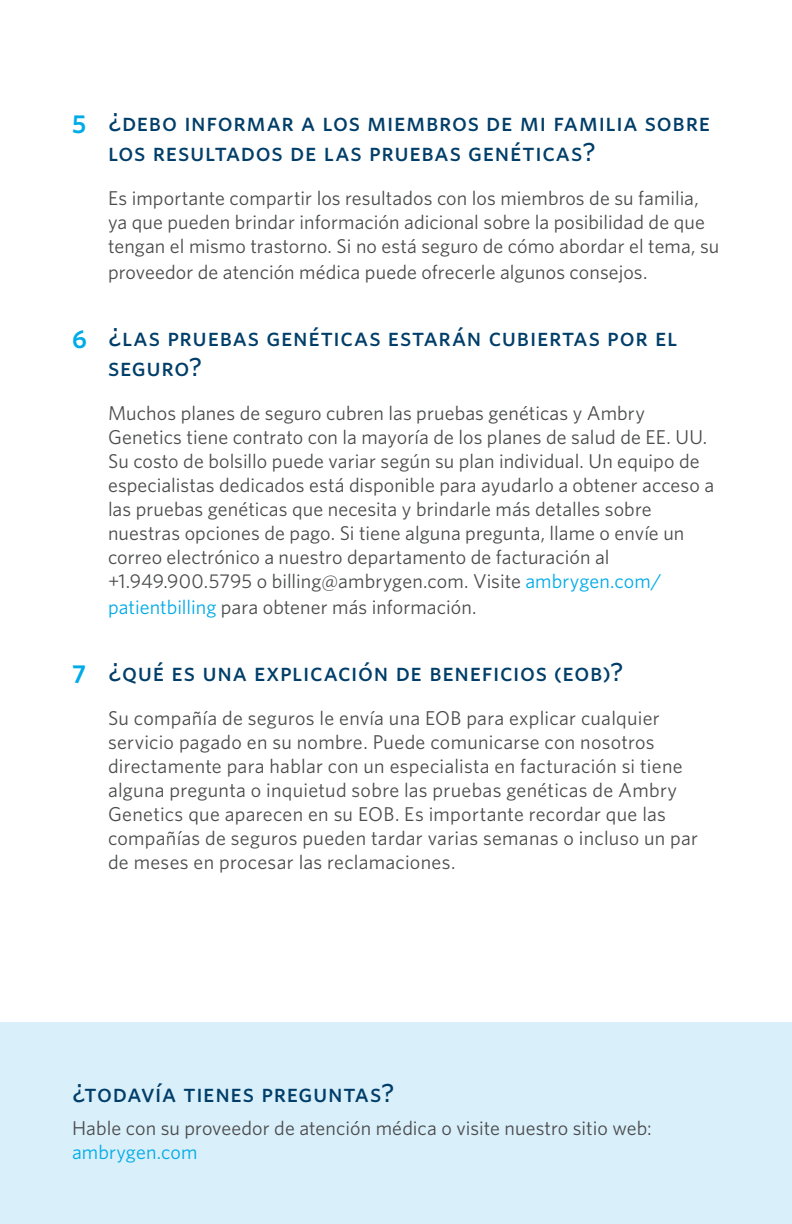
<style>
.page{position:relative;width:792px;height:1224px;background:#fff}
.page>*{position:absolute;margin:0;border:0;box-sizing:border-box;transform-origin:0 0}
.whitney_sub_head{font:26px/30px "Whitney Medium SC";letter-spacing:.025em;color:#003e69}
.Section_text{font:20px/24px "Whitney";letter-spacing:.005em;color:#4b4c4d}
.Text{font:20px/24px "Whitney";letter-spacing:.005em;color:#4b4c4d}
.s1{font-family:"Whitney";font-weight:600;color:#00abe7}
.s2{color:#00abe7}
</style>
<div class="page">
<div style="left:0;top:1023px;width:792px;height:201px;background:#d9effa"></div>
<p class="whitney_sub_head" style="left:108px;top:106px;width:604px;text-indent:-36px"><span class="s1">5</span> ¿debo informar a los miembros de mi familia sobre los resultados de las pruebas genéticas?</p>
<p class="Section_text" style="left:108px;top:185px;width:613px">Es importante compartir los resultados con los miembros de su familia, ya que pueden brindar información adicional sobre la posibilidad de que tengan el mismo trastorno. Si no está seguro de cómo abordar el tema, su</p>
<p class="Section_text" style="left:108px;top:259px;width:541px">proveedor de atención médica puede ofrecerle algunos consejos.</p>
<p class="whitney_sub_head" style="left:108px;top:322px;width:571px;text-indent:-36px"><span class="s1">6</span> ¿las pruebas genéticas estarán cubiertas por el seguro?</p>
<p class="Section_text" style="left:108px;top:401px;width:608px">Muchos planes de seguro cubren las pruebas genéticas y Ambry Genetics tiene contrato con la mayoría de los planes de salud de EE. UU.<br>Su costo de bolsillo puede variar según su plan individual. Un equipo de especialistas dedicados está disponible para ayudarlo a obtener acceso a las pruebas genéticas que necesita y brindarle más detalles sobre nuestras opciones de pago. Si tiene alguna pregunta, llame o envíe un correo electrónico a nuestro departamento de facturación al +1.949.900.5795 o billing@ambrygen.com. Visite <span class="s2">ambrygen.com/</span></p>
<p class="Section_text" style="left:108px;top:595px;width:370px"><span class="s2">patientbilling</span> para obtener más información.</p>
<p class="whitney_sub_head" style="left:72px;top:657px;width:553px"><span class="s1">7</span> ¿qué es una explicación de beneficios (eob)?</p>
<p class="Section_text" style="left:108px;top:706px;width:592px">Su compañía de seguros le envía una EOB para explicar cualquier servicio pagado en su nombre. Puede comunicarse con nosotros directamente para hablar con un especialista en facturación si tiene alguna pregunta o inquietud sobre las pruebas genéticas de Ambry Genetics que aparecen en su EOB. Es importante recordar que las compañías de seguros pueden tardar varias semanas o incluso un par de meses en procesar las reclamaciones.</p>
<p class="whitney_sub_head" style="left:72px;top:1077px;width:324px">¿todavía tienes preguntas?</p>
<p class="Text" style="left:72px;top:1115px;width:581px">Hable con su proveedor de atención médica o visite nuestro sitio web: <span class="s2">ambrygen.com</span></p>
</div>
